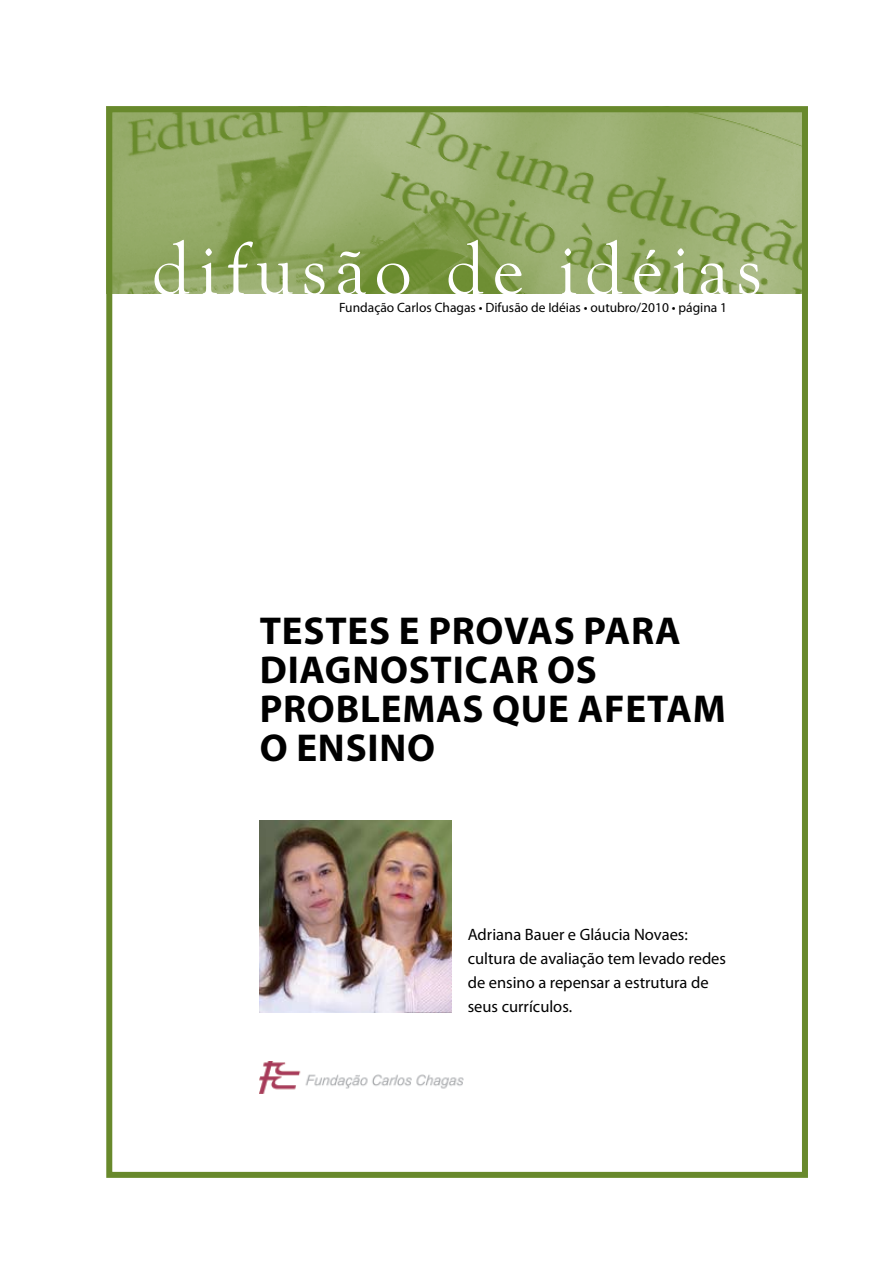
<style>
.page{position:relative;width:893px;height:1263px;background:#fff}
.page>*{position:absolute;margin:0;border:0;box-sizing:border-box;transform-origin:0 0}
.t1{font:75px "Goudy Old Style T";letter-spacing:.1em;color:#fff}
.t2{font:700 39px/39px "Myriad Pro";letter-spacing:.02em;color:#000}
.t3{font:16.5px/24px "Myriad Pro";color:#000}
.t4{font:13.5px "Myriad Pro";color:#000}
</style>
<div class="page">
<img style="left:113px;top:113px;width:688px;height:180px">
<div style="left:106px;top:106px;width:702px;height:1072px;border:6px solid #68892c"></div>
<img style="left:259px;top:1062px;width:204px;height:31px">
<img style="left:259px;top:820px;width:192px;height:192px">
<h1 class="t1" style="left:152px;top:229px;width:612px">difusão de idéias</h1>
<p class="t4" style="left:339px;top:299px;width:389px">Fundação Carlos Chagas • Difusão de Idéias • outubro/2010 • página 1</p>
<h2 class="t2" style="left:260px;top:610px;width:468px">TESTES E PROVAS PARA<br>DIAGNOSTICAR OS<br>PROBLEMAS QUE AFETAM<br>O ENSINO</h2>
<p class="t3" style="left:468px;top:922px;width:260px">Adriana Bauer e Gláucia Novaes: cultura de avaliação tem levado redes de ensino a repensar a estrutura de seus currículos.</p>
</div>
